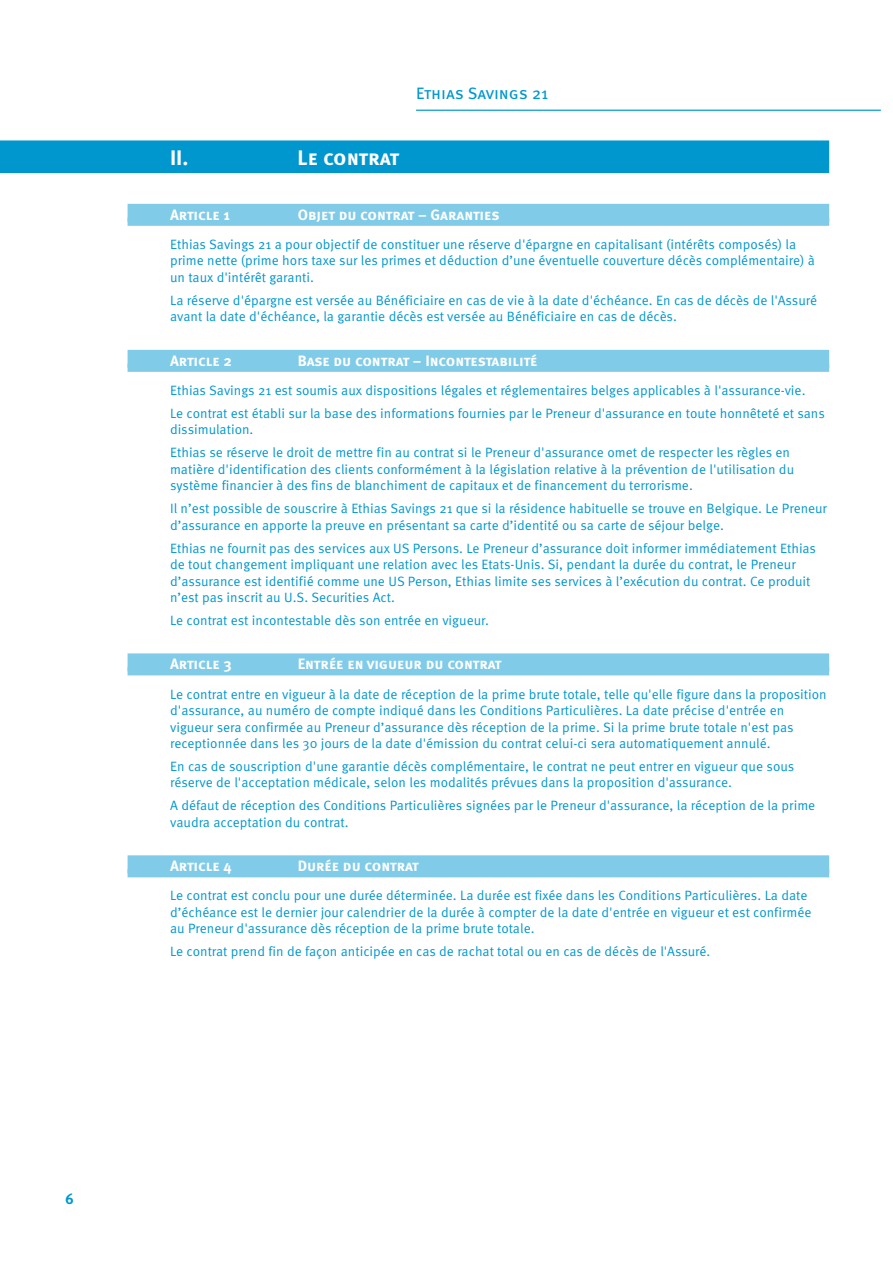
<style>
.page{position:relative;width:893px;height:1263px;background:#fff}
.page>*{position:absolute;margin:0;border:0;box-sizing:border-box;transform-origin:0 0}
.t1{font:700 21px "Meta Pro";letter-spacing:-.005em;color:#fff}
.t2{font:16.5px "Meta Pro";letter-spacing:-.01em;color:#0097ce}
.t3{font:700 15px "Meta Pro";letter-spacing:-.005em;color:#fff}
.t4{font:700 15px "Meta Pro";color:#0097ce}
.t5{font:13.5px/16.5px "Meta Pro Norm";color:#0097ce}
</style>
<div class="page">
<hr style="left:416px;top:110px;width:465px;height:1px;background:#0097ce">
<div style="left:0;top:140px;width:829px;height:23px;background:#0097ce"></div>
<div style="left:0;top:163px;width:829px;height:10px;background:#0097ce"></div>
<div style="left:128px;top:204px;width:701px;height:18px;background:#80cbe7"></div>
<div style="left:128px;top:218px;width:701px;height:8px;background:#80cbe7"></div>
<div style="left:128px;top:350px;width:701px;height:18px;background:#80cbe7"></div>
<div style="left:128px;top:364px;width:701px;height:8px;background:#80cbe7"></div>
<div style="left:128px;top:653px;width:701px;height:18px;background:#80cbe7"></div>
<div style="left:128px;top:667px;width:701px;height:8px;background:#80cbe7"></div>
<div style="left:128px;top:855px;width:701px;height:18px;background:#80cbe7"></div>
<div style="left:128px;top:869px;width:701px;height:8px;background:#80cbe7"></div>
<p class="t4" style="left:65px;top:1186px;width:10px">6</p>
<p class="t2" style="left:416px;top:81px;width:134px">Ethias Savings 21</p>
<h1 class="t1" style="left:170px;top:141px;width:20px">II.</h1>
<h1 class="t1" style="left:298px;top:141px;width:103px">Le contrat</h1>
<p class="t3" style="left:170px;top:203px;width:61px">Article 1</p>
<p class="t3" style="left:298px;top:203px;width:204px">Objet du contrat – Garanties</p>
<p class="t5" style="left:170px;top:235px;width:646px">Ethias Savings 21 a pour objectif de constituer une réserve d'épargne en capitalisant (intérêts composés) la prime nette (prime hors taxe sur les primes et déduction d’une éventuelle couverture décès complémentaire) à un taux d'intérêt garanti.</p>
<p class="t5" style="left:170px;top:291px;width:648px">La réserve d'épargne est versée au Bénéficiaire en cas de vie à la date d'échéance. En cas de décès de l'Assuré avant la date d'échéance, la garantie décès est versée au Bénéficiaire en cas de décès.</p>
<p class="t3" style="left:170px;top:349px;width:63px">Article 2</p>
<p class="t3" style="left:298px;top:349px;width:241px">Base du contrat – Incontestabilité</p>
<p class="t5" style="left:170px;top:378px;width:656px;line-height:23px">Ethias Savings 21 est soumis aux dispositions légales et réglementaires belges applicables à l'assurance-vie.<br>Le contrat est établi sur la base des informations fournies par le Preneur d'assurance en toute honnêteté et sans</p>
<p class="t5" style="left:170px;top:417px;width:621px;line-height:23px">dissimulation.<br>Ethias se réserve le droit de mettre fin au contrat si le Preneur d'assurance omet de respecter les règles en</p>
<p class="t5" style="left:170px;top:460px;width:626px">matière d'identification des clients conformément à la législation relative à la prévention de l'utilisation du système financier à des fins de blanchiment de capitaux et de financement du terrorisme.</p>
<p class="t5" style="left:170px;top:499px;width:658px">Il n’est possible de souscrire à Ethias Savings 21 que si la résidence habituelle se trouve en Belgique. Le Preneur d’assurance en apporte la preuve en présentant sa carte d’identité ou sa carte de séjour belge.</p>
<p class="t5" style="left:170px;top:539px;width:647px">Ethias ne fournit pas des services aux US Persons. Le Preneur d’assurance doit informer immédiatement Ethias de tout changement impliquant une relation avec les Etats-Unis. Si, pendant la durée du contrat, le Preneur d’assurance est identifié comme une US Person, Ethias limite ses services à l’exécution du contrat. Ce produit n’est pas inscrit au U.S. Securities Act.</p>
<p class="t5" style="left:170px;top:611px;width:320px">Le contrat est incontestable dès son entrée en vigueur.</p>
<p class="t3" style="left:170px;top:652px;width:63px">Article 3</p>
<p class="t3" style="left:298px;top:652px;width:206px">Entrée en vigueur du contrat</p>
<p class="t5" style="left:170px;top:685px;width:658px">Le contrat entre en vigueur à la date de réception de la prime brute totale, telle qu'elle figure dans la proposition d'assurance, au numéro de compte indiqué dans les Conditions Particulières. La date précise d'entrée en vigueur sera confirmée au Preneur d’assurance dès réception de la prime. Si la prime brute totale n'est pas receptionnée dans les 30 jours de la date d'émission du contrat celui-ci sera automatiquement annulé.</p>
<p class="t5" style="left:170px;top:757px;width:626px">En cas de souscription d'une garantie décès complémentaire, le contrat ne peut entrer en vigueur que sous réserve de l'acceptation médicale, selon les modalités prévues dans la proposition d'assurance.</p>
<p class="t5" style="left:170px;top:796px;width:647px">A défaut de réception des Conditions Particulières signées par le Preneur d'assurance, la réception de la prime vaudra acceptation du contrat.</p>
<p class="t3" style="left:170px;top:854px;width:63px">Article 4</p>
<p class="t3" style="left:298px;top:854px;width:123px">Durée du contrat</p>
<p class="t5" style="left:170px;top:887px;width:643px">Le contrat est conclu pour une durée déterminée. La durée est fixée dans les Conditions Particulières. La date d’échéance est le dernier jour calendrier de la durée à compter de la date d'entrée en vigueur et est confirmée au Preneur d'assurance dès réception de la prime brute totale.</p>
<p class="t5" style="left:170px;top:942px;width:542px">Le contrat prend fin de façon anticipée en cas de rachat total ou en cas de décès de l'Assuré.</p>
</div>
